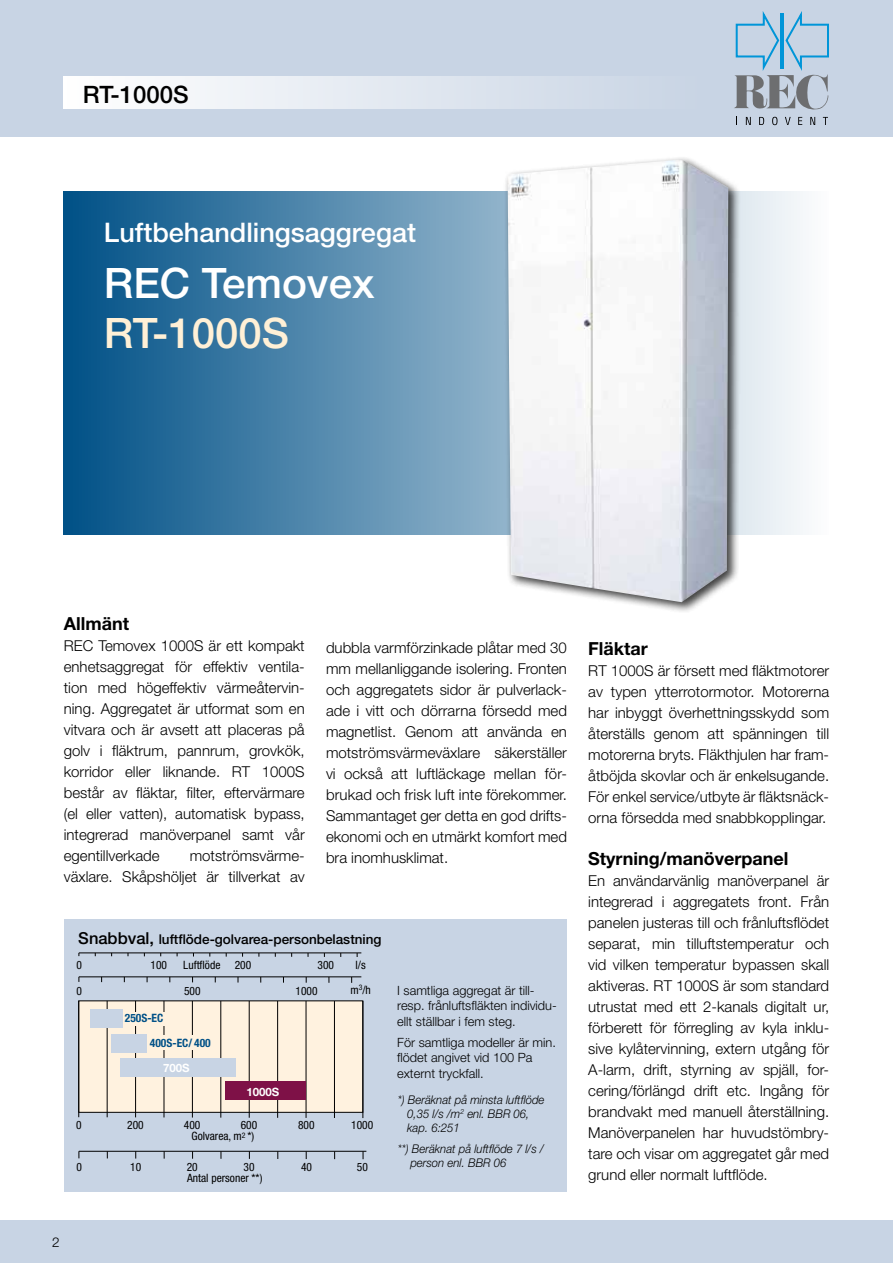
<style>
.page{position:relative;width:893px;height:1263px;background:#fff}
.page>*{position:absolute;margin:0;border:0;box-sizing:border-box;transform-origin:0 0}
.t1{font:500 42px "Helvetica Neue";color:#fff}
.t2{font:500 42px "Helvetica Neue";color:#fff0d6}
.t3{font:500 27px "Helvetica Neue";color:#fff}
.t4{font:500 24px "Helvetica Neue";color:#000}
.t5{font:700 18px "Helvetica Neue";color:#000}
.t6{font:300 15px/21px "Helvetica Neue";color:#000;text-align:justify}
.t7{font:500 13.5px "Helvetica Neue";color:#000}
.t8{font:300 13.5px "Helvetica Neue";color:#000}
.t9{font:300 12.75px/15.3px "Helvetica Neue";color:#000}
.t10{font:italic 300 12px/14.4px "Helvetica Neue";color:#000;scale:.95 1}
.t11{font:condensed 11.55px "Helvetica Neue";color:#000}
.t12{font:700 condensed 11.55px/24.3px "Helvetica Neue";color:#005187}
.t13{font:700 11.55px "Helvetica Neue";color:#fff}
.t14{font:condensed 11.4px "Helvetica Neue";color:#000}
.s1{font-size:16.5px}
.s2{font-size:11.55px}
</style>
<div class="page">
<div style="left:0;top:1220px;width:893px;height:43px;background:#c8d4e4"></div>
<div style="left:0;top:0;width:893px;height:136px;background:#c8d4e4"></div>
<div style="left:64px;top:77px;width:640px;height:32px;background:linear-gradient(to right,#fff,#c8d4e4)"></div>
<svg style="left:746px;top:117px;width:5px;height:8px"></svg>
<svg style="left:759px;top:117px;width:5px;height:8px"></svg>
<svg style="left:772px;top:117px;width:5px;height:8px"></svg>
<svg style="left:785px;top:117px;width:6px;height:8px"></svg>
<svg style="left:798px;top:117px;width:4px;height:8px"></svg>
<svg style="left:810px;top:117px;width:5px;height:8px"></svg>
<svg style="left:823px;top:117px;width:5px;height:8px"></svg>
<svg style="left:734px;top:11px;width:95px;height:99px"></svg>
<div style="left:64px;top:919px;width:503px;height:272px;background:#c8d4e4"></div>
<svg style="left:64px;top:191px;width:739px;height:344px;background:#5c8fb2"></svg>
<div style="left:504px;top:155px;width:237px;height:458px;background:#000;opacity:.75"></div>
<img style="left:508px;top:159px;width:220px;height:443px">
<div style="left:79px;top:1001px;width:284px;height:111px;background:#fff2df"></div>
<div style="left:78px;top:1000px;width:285px;height:113px;border:1px solid #000"></div>
<hr style="left:363px;top:1001px;width:1px;height:117px;background:#000">
<hr style="left:334px;top:1001px;width:1px;height:117px;background:#000">
<hr style="left:306px;top:1001px;width:1px;height:117px;background:#000">
<hr style="left:277px;top:1001px;width:1px;height:117px;background:#000">
<hr style="left:249px;top:1001px;width:1px;height:117px;background:#000">
<hr style="left:221px;top:1001px;width:1px;height:116px;background:#000">
<hr style="left:192px;top:1001px;width:1px;height:116px;background:#000">
<hr style="left:164px;top:1001px;width:1px;height:116px;background:#000">
<hr style="left:135px;top:1001px;width:1px;height:116px;background:#000">
<hr style="left:107px;top:1001px;width:1px;height:116px;background:#000">
<hr style="left:78px;top:1001px;width:1px;height:116px;background:#000">
<div style="left:120px;top:1058px;width:116px;height:18px;background:#c8d4e4"></div>
<div style="left:225px;top:1082px;width:81px;height:18px;background:#7e1147"></div>
<hr style="left:79px;top:1151px;width:287px;height:1px;background:#000">
<hr style="left:79px;top:976px;width:282px;height:1px;background:#000">
<hr style="left:79px;top:952px;width:282px;height:1px;background:#000">
<div style="left:111px;top:1034px;width:36px;height:18px;background:#c8d4e4"></div>
<div style="left:90px;top:1009px;width:33px;height:18px;background:#c8d4e4"></div>
<div style="left:130px;top:1012px;width:38px;height:13px;background:#fff2df"></div>
<div style="left:160px;top:1035px;width:34px;height:15px;background:#fff2df"></div>
<h3 class="t4" style="left:83px;top:80px;width:107px">RT-1000S</h3>
<h2 class="t3" style="left:104px;top:216px;width:314px">Luftbehandlingsaggregat</h2>
<h1 class="t1" style="left:104px;top:258px;width:272px">REC Temovex</h1>
<h1 class="t2" style="left:104px;top:308px;width:187px">RT-1000S</h1>
<p class="t5" style="left:64px;top:612px;width:67px">Allmänt</p>
<p class="t6" style="left:64px;top:635px;width:242px">REC Temovex 1000S är ett kompakt enhetsaggregat för effektiv ventila&shy;tion med högeffektiv värmeåtervin&shy;ning. Aggregatet är utformat som en vitvara och är avsett att placeras på golv i fläktrum, pannrum, grovkök, korridor eller liknande. RT 1000S består av fläktar, filter, eftervärmare (el eller vatten), automatisk bypass, integrerad manöverpanel samt vår egentillverkade</p>
<p class="t6" style="left:326px;top:637px;width:242px">dubbla varmförzinkade plåtar med 30 mm mellanliggande isolering. Fronten och aggregatets sidor är pulverlack&shy;ade i vitt och dörrarna försedd med magnetlist. Genom att använda en motströmsvärmeväxlare säkerställer vi också att luftläckage mellan för&shy;brukad och frisk luft inte förekommer.<br>Sammantaget ger detta en god drifts&shy;ekonomi och en utmärkt komfort med bra inomhusklimat.</p>
<p class="t5" style="left:588px;top:637px;width:61px">Fläktar</p>
<p class="t6" style="left:588px;top:660px;width:242px">RT 1000S är försett med fläktmotorer av typen ytterrotormotor. Motorerna har inbyggt överhettningsskydd som återställs genom att spänningen till motorerna bryts. Fläkthjulen har fram&shy;åtböjda skovlar och är enkelsugande.<br>För enkel service/utbyte är fläktsnäck&shy;orna försedda med snabbkopplingar.</p>
<p class="t5" style="left:588px;top:847px;width:202px">Styrning/manöverpanel</p>
<p class="t6" style="left:588px;top:870px;width:242px">En användarvänlig manöverpanel är integrerad i aggregatets front. Från panelen justeras till och frånluftsflödet separat, min tilluftstemperatur och vid vilken temperatur bypassen skall aktiveras. RT 1000S är som standard utrustat med ett 2-kanals digitalt ur, förberett för förregling av kyla inklu&shy;sive kylåtervinning, extern utgång för A-larm, drift, styrning av spjäll, for&shy;cering/förlängd drift etc. Ingång för brandvakt med manuell återställning.<br>Manöverpanelen har huvudstömbry&shy;tare och visar om aggregatet går med grund eller normalt luftflöde.</p>
<p class="t6" style="left:64px;top:845px;width:242px;text-align:right">motströmsvärme-<br>växlare. Skåpshöljet är tillverkat av</p>
<p class="t7" style="left:78px;top:931px;width:305px"><span class="s1">Snabbval,</span> luftflöde-golvarea-personbelastning</p>
<p class="t14" style="left:76px;top:958px;width:7px">0</p>
<p class="t14" style="left:151px;top:958px;width:18px">100</p>
<p class="t14" style="left:235px;top:958px;width:18px">200</p>
<p class="t14" style="left:318px;top:958px;width:18px">300</p>
<p class="t11" style="left:356px;top:958px;width:12px">l/s</p>
<p class="t14" style="left:183px;top:958px;width:39px">Luftflöde</p>
<p class="t14" style="left:76px;top:984px;width:7px">0</p>
<p class="t14" style="left:184px;top:984px;width:18px">500</p>
<p class="t14" style="left:296px;top:984px;width:24px">1000</p>
<p class="t11" style="left:350px;top:984px;width:22px">m<sup>3</sup>/h</p>
<p class="t9" style="left:397px;top:983px;width:161px">I samtliga aggregat är till&shy;resp. frånluftsfläkten individu&shy;ellt ställbar i fem steg.</p>
<p class="t9" style="left:397px;top:1034px;width:160px">För samtliga modeller är min. flödet angivet vid 100 Pa externt tryckfall.</p>
<p class="t10" style="left:407px;top:1092px;width:146px;text-indent:-10px">*) Beräknat på minsta luftflöde<br>0,35 l/s /m<sup>2</sup> enl. BBR 06, kap. 6:251</p>
<p class="t10" style="left:410px;top:1141px;width:142px;text-indent:-13px">**) Beräknat på luftflöde 7 l/s / person enl. BBR 06</p>
<p class="t12" style="left:150px;top:1006px;width:62px;text-indent:-25px">250S-EC<br>400S-EC/ 400</p>
<p class="t13" style="left:163px;top:1061px;width:28px">700S</p>
<p class="t13" style="left:246px;top:1084px;width:35px">1000S</p>
<p class="t14" style="left:76px;top:1118px;width:7px">0</p>
<p class="t14" style="left:127px;top:1118px;width:18px">200</p>
<p class="t14" style="left:184px;top:1118px;width:18px">400</p>
<p class="t14" style="left:241px;top:1118px;width:18px">600</p>
<p class="t14" style="left:298px;top:1118px;width:18px">800</p>
<p class="t14" style="left:351px;top:1118px;width:24px">1000</p>
<p class="t14" style="left:192px;top:1130px;width:64px">Golvarea, m<sup>2</sup> <span class="s2">*)</span></p>
<p class="t11" style="left:187px;top:1171px;width:77px">Antal personer **)</p>
<p class="t14" style="left:76px;top:1160px;width:7px">0</p>
<p class="t14" style="left:130px;top:1160px;width:13px">10</p>
<p class="t14" style="left:187px;top:1160px;width:13px">20</p>
<p class="t14" style="left:244px;top:1160px;width:13px">30</p>
<p class="t14" style="left:301px;top:1160px;width:13px">40</p>
<p class="t14" style="left:357px;top:1160px;width:13px">50</p>
<p class="t8" style="left:52px;top:1233px;width:9px">2</p>
</div>
